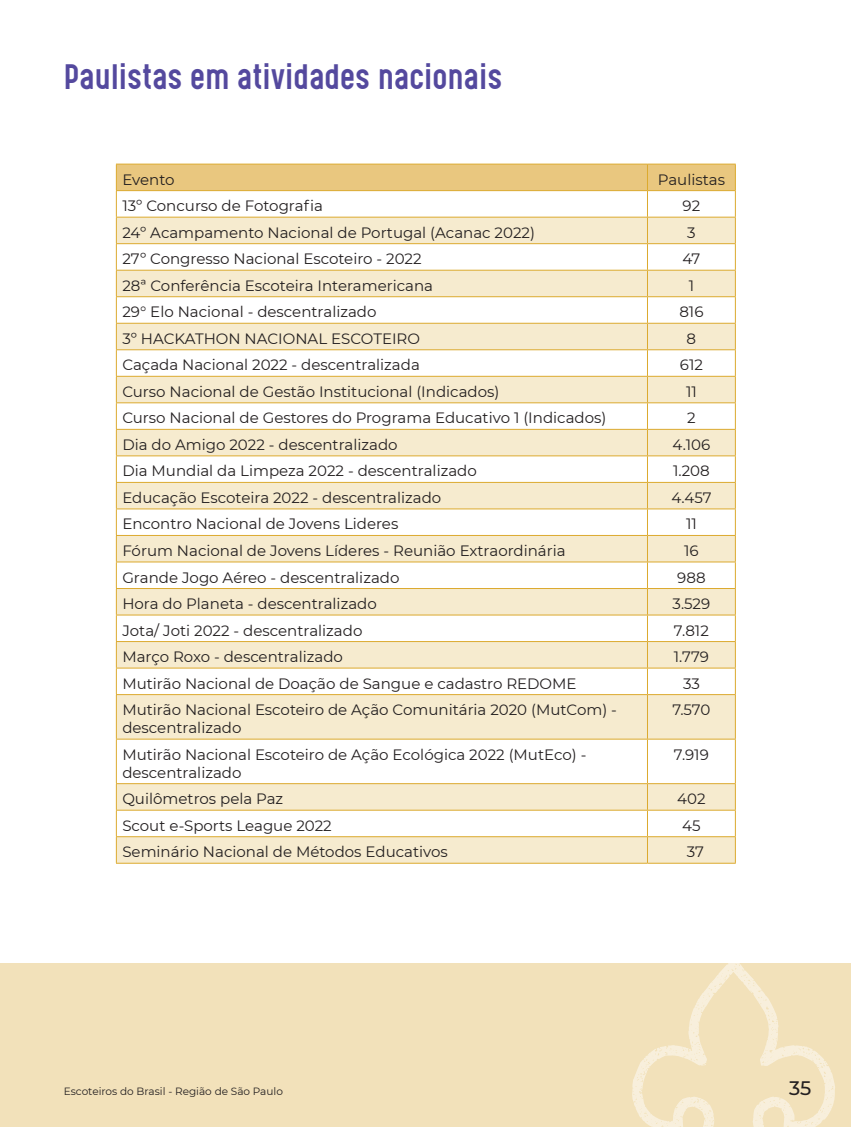
<style>
.page{position:relative;width:851px;height:1127px;background:#fff}
.page>*{position:absolute;margin:0;border:0;box-sizing:border-box;transform-origin:0 0}
.t1{font:30px "Gotcha Gothic";color:#54499e}
.t2{font:500 19.5px "Montserrat";color:#231f20}
.t3{font:15px/18px "Montserrat";color:#231f20}
.t4{font:10.5px "Montserrat";color:#231f20}
</style>
<div class="page">
<svg style="left:117px;top:695px;width:617px;height:168px;fill:#f6ebcf"></svg>
<svg style="left:116px;top:164px;width:619px;height:530px"></svg>
<hr style="left:116px;top:694px;width:531px;height:1px;background:#dcaa2f">
<hr style="left:116px;top:695px;width:1px;height:44px;background:#dcaa2f">
<hr style="left:647px;top:694px;width:88px;height:1px;background:#dcaa2f">
<hr style="left:647px;top:695px;width:1px;height:44px;background:#dcaa2f">
<hr style="left:734px;top:695px;width:1px;height:44px;background:#dcaa2f">
<hr style="left:116px;top:739px;width:531px;height:1px;background:#dcaa2f">
<hr style="left:116px;top:739px;width:1px;height:44px;background:#dcaa2f">
<hr style="left:647px;top:739px;width:88px;height:1px;background:#dcaa2f">
<hr style="left:647px;top:739px;width:1px;height:44px;background:#dcaa2f">
<hr style="left:734px;top:739px;width:1px;height:44px;background:#dcaa2f">
<hr style="left:116px;top:783px;width:531px;height:1px;background:#dcaa2f">
<hr style="left:647px;top:783px;width:88px;height:1px;background:#dcaa2f">
<hr style="left:116px;top:810px;width:531px;height:1px;background:#dcaa2f">
<hr style="left:647px;top:810px;width:88px;height:1px;background:#dcaa2f">
<hr style="left:116px;top:836px;width:531px;height:1px;background:#dcaa2f">
<svg style="left:116px;top:784px;width:1px;height:79px"></svg>
<hr style="left:647px;top:836px;width:88px;height:1px;background:#dcaa2f">
<svg style="left:647px;top:784px;width:1px;height:79px"></svg>
<svg style="left:734px;top:784px;width:1px;height:79px"></svg>
<hr style="left:116px;top:863px;width:531px;height:1px;background:#dcaa2f">
<hr style="left:647px;top:863px;width:88px;height:1px;background:#dcaa2f">
<div style="left:0;top:963px;width:850px;height:164px;background:#f2e1ba"></div>
<svg style="left:632px;top:963px;width:203px;height:164px"></svg>
<h1 class="t1" style="left:63px;top:54px;width:440px">Paulistas em atividades nacionais</h1>
<p class="t3" style="left:122px;top:170px;width:54px">Evento</p>
<p class="t3" style="left:657px;top:170px;width:69px">Paulistas</p>
<p class="t3" style="left:122px;top:196px;width:202px">13º Concurso de Fotografia</p>
<p class="t3" style="left:682px;top:196px;width:19px">92</p>
<p class="t3" style="left:122px;top:223px;width:414px">24º Acampamento Nacional de Portugal (Acanac 2022)</p>
<p class="t3" style="left:687px;top:223px;width:10px">3</p>
<p class="t3" style="left:122px;top:249px;width:301px">27º Congresso Nacional Escoteiro - 2022</p>
<p class="t3" style="left:682px;top:249px;width:19px">47</p>
<p class="t3" style="left:122px;top:276px;width:312px">28ª Conferência Escoteira Interamericana</p>
<p class="t3" style="left:688px;top:276px;width:7px">1</p>
<p class="t3" style="left:122px;top:302px;width:256px">29° Elo Nacional - descentralizado</p>
<p class="t3" style="left:679px;top:302px;width:26px">816</p>
<p class="t3" style="left:122px;top:329px;width:299px">3º HACKATHON NACIONAL ESCOTEIRO</p>
<p class="t3" style="left:686px;top:329px;width:11px">8</p>
<p class="t3" style="left:122px;top:355px;width:299px">Caçada Nacional 2022 - descentralizada</p>
<p class="t3" style="left:679px;top:355px;width:25px">612</p>
<p class="t3" style="left:122px;top:382px;width:378px">Curso Nacional de Gestão Institucional (Indicados)</p>
<p class="t3" style="left:686px;top:382px;width:12px">11</p>
<p class="t3" style="left:122px;top:408px;width:485px">Curso Nacional de Gestores do Programa Educativo 1 (Indicados)</p>
<p class="t3" style="left:687px;top:408px;width:10px">2</p>
<p class="t3" style="left:122px;top:435px;width:277px">Dia do Amigo 2022 - descentralizado</p>
<p class="t3" style="left:672px;top:435px;width:39px">4.106</p>
<p class="t3" style="left:122px;top:461px;width:356px">Dia Mundial da Limpeza 2022 - descentralizado</p>
<p class="t3" style="left:673px;top:461px;width:38px">1.208</p>
<p class="t3" style="left:122px;top:488px;width:320px">Educação Escoteira 2022 - descentralizado</p>
<p class="t3" style="left:671px;top:488px;width:42px">4.457</p>
<p class="t3" style="left:122px;top:514px;width:277px">Encontro Nacional de Jovens Lideres</p>
<p class="t3" style="left:686px;top:514px;width:12px">11</p>
<p class="t3" style="left:122px;top:541px;width:444px">Fórum Nacional de Jovens Líderes - Reunião Extraordinária</p>
<p class="t3" style="left:684px;top:541px;width:16px">16</p>
<p class="t3" style="left:122px;top:568px;width:278px">Grande Jogo Aéreo - descentralizado</p>
<p class="t3" style="left:677px;top:568px;width:30px">988</p>
<p class="t3" style="left:122px;top:594px;width:256px">Hora do Planeta - descentralizado</p>
<p class="t3" style="left:672px;top:594px;width:39px">3.529</p>
<p class="t3" style="left:122px;top:621px;width:241px">Jota/ Joti 2022 - descentralizado</p>
<p class="t3" style="left:674px;top:621px;width:36px">7.812</p>
<p class="t3" style="left:122px;top:647px;width:222px">Março Roxo - descentralizado</p>
<p class="t3" style="left:673px;top:647px;width:37px">1.779</p>
<p class="t3" style="left:122px;top:674px;width:455px">Mutirão Nacional de Doação de Sangue e cadastro REDOME</p>
<p class="t3" style="left:683px;top:674px;width:18px">33</p>
<p class="t3" style="left:122px;top:700px;width:496px">Mutirão Nacional Escoteiro de Ação Comunitária 2020 (MutCom) - descentralizado</p>
<p class="t3" style="left:672px;top:700px;width:39px">7.570</p>
<p class="t3" style="left:122px;top:745px;width:465px">Mutirão Nacional Escoteiro de Ação Ecológica 2022 (MutEco) - descentralizado</p>
<p class="t3" style="left:674px;top:745px;width:36px">7.919</p>
<p class="t3" style="left:122px;top:789px;width:162px">Quilômetros pela Paz</p>
<p class="t3" style="left:677px;top:789px;width:30px">402</p>
<p class="t3" style="left:122px;top:816px;width:211px">Scout e-Sports League 2022</p>
<p class="t3" style="left:682px;top:816px;width:20px">45</p>
<p class="t3" style="left:122px;top:842px;width:327px">Seminário Nacional de Métodos Educativos</p>
<p class="t3" style="left:686px;top:842px;width:19px">37</p>
<p class="t4" style="left:64px;top:1084px;width:221px">Escoteiros do Brasil - Região de São Paulo</p>
<h2 class="t2" style="left:789px;top:1074px;width:24px">35</h2>
</div>
